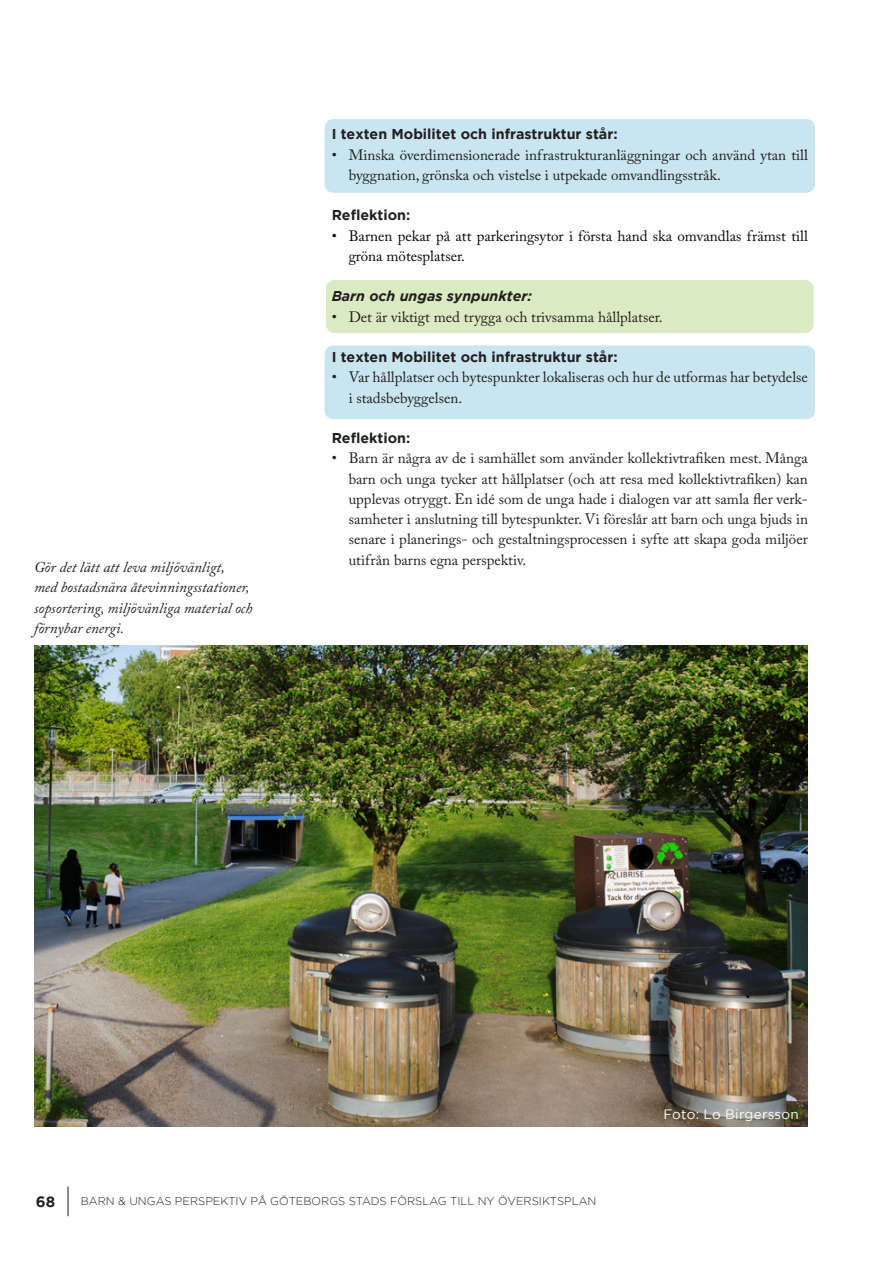
<style>
.page{position:relative;width:893px;height:1263px;background:#fff}
.page>*{position:absolute;margin:0;border:0;box-sizing:border-box;transform-origin:0 0}
.t1{font:15px/20.2px "Adobe Caslon Pro";color:#231f20}
.Bildtext_-_utan_figu{font:italic 15px/20.2px "Adobe Caslon Pro";color:#231f20}
.t2{font:15px/20.2px "Adobe Caslon Pro";color:#060709}
.t3{font:700 15px "Gotham";color:#231f20}
.Brödtext_rekommendat{font:700 14.25px "Gotham";color:#231f20}
.Brödtext_rekommendat-2{font:italic 700 14.25px "Gotham";color:#231f20}
.Sidfot{font:13.5px "Gotham";letter-spacing:.02em;color:#fff}
.t4{font:300 11.25px "Gotham";color:#231f20}
</style>
<div class="page">
<hr style="left:68px;top:1186px;width:1px;height:30px;background:#231f20">
<div style="left:326px;top:280px;width:488px;height:53px;background:#daeac1;border-radius:9px"></div>
<div style="left:325px;top:345px;width:490px;height:74px;background:#c8e5f0;border-radius:9px"></div>
<div style="left:325px;top:119px;width:490px;height:74px;background:#c8e5f0;border-radius:9px"></div>
<img style="left:34px;top:646px;width:774px;height:481px">
<p class="Bildtext_-_utan_figu" style="left:34px;top:557px;width:220px">Gör det lätt att leva miljövänligt,<br>med bostadsnära åtevinningsstationer, sopsortering, miljövänliga material och förnybar energi.</p>
<p class="Brödtext_rekommendat" style="left:332px;top:126px;width:287px">I texten Mobilitet och infrastruktur står:</p>
<p class="t1" style="left:349px;top:144px;width:461px;text-indent:-17px">• Minska överdimensionerade infrastrukturanläggningar och använd ytan till byggnation, grönska och vistelse i utpekade omvandlingsstråk.</p>
<p class="Brödtext_rekommendat" style="left:332px;top:207px;width:80px">Reflektion:</p>
<p class="t2" style="left:349px;top:225px;width:461px;text-indent:-17px">• Barnen pekar på att parkeringsytor i första hand ska omvandlas främst till gröna mötesplatser.</p>
<p class="Brödtext_rekommendat-2" style="left:332px;top:288px;width:202px">Barn och ungas synpunkter:</p>
<p class="t1" style="left:332px;top:306px;width:333px">• Det är viktigt med trygga och trivsamma hållplatser.</p>
<p class="Brödtext_rekommendat" style="left:332px;top:349px;width:287px">I texten Mobilitet och infrastruktur står:</p>
<p class="t1" style="left:349px;top:367px;width:461px;text-indent:-17px">• Var hållplatser och bytespunkter lokaliseras och hur de utformas har betydelse i stadsbebyggelsen.</p>
<p class="Brödtext_rekommendat" style="left:332px;top:430px;width:80px">Reflektion:</p>
<p class="t1" style="left:349px;top:448px;width:461px;text-align:justify;text-indent:-17px">• Barn är några av de i samhället som använder kollektivtrafiken mest. Många barn och unga tycker att hållplatser (och att resa med kollektivtrafiken) kan upplevas otryggt. En idé som de unga hade i dialogen var att samla fler verk&shy;samheter i anslutning till bytespunkter. Vi föreslår att barn och unga bjuds in senare i planerings- och gestaltningsprocessen i syfte att skapa goda miljöer utifrån barns egna perspektiv.</p>
<p class="Sidfot" style="left:663px;top:1107px;width:137px">Foto: Lo Birgersson</p>
<p class="t3" style="left:36px;top:1192px;width:21px">68</p>
<p class="t4" style="left:81px;top:1195px;width:517px">BARN &amp; UNGAS PERSPEKTIV PÅ GÖTEBORGS STADS FÖRSLAG TILL NY ÖVERSIKTSPLAN</p>
</div>
